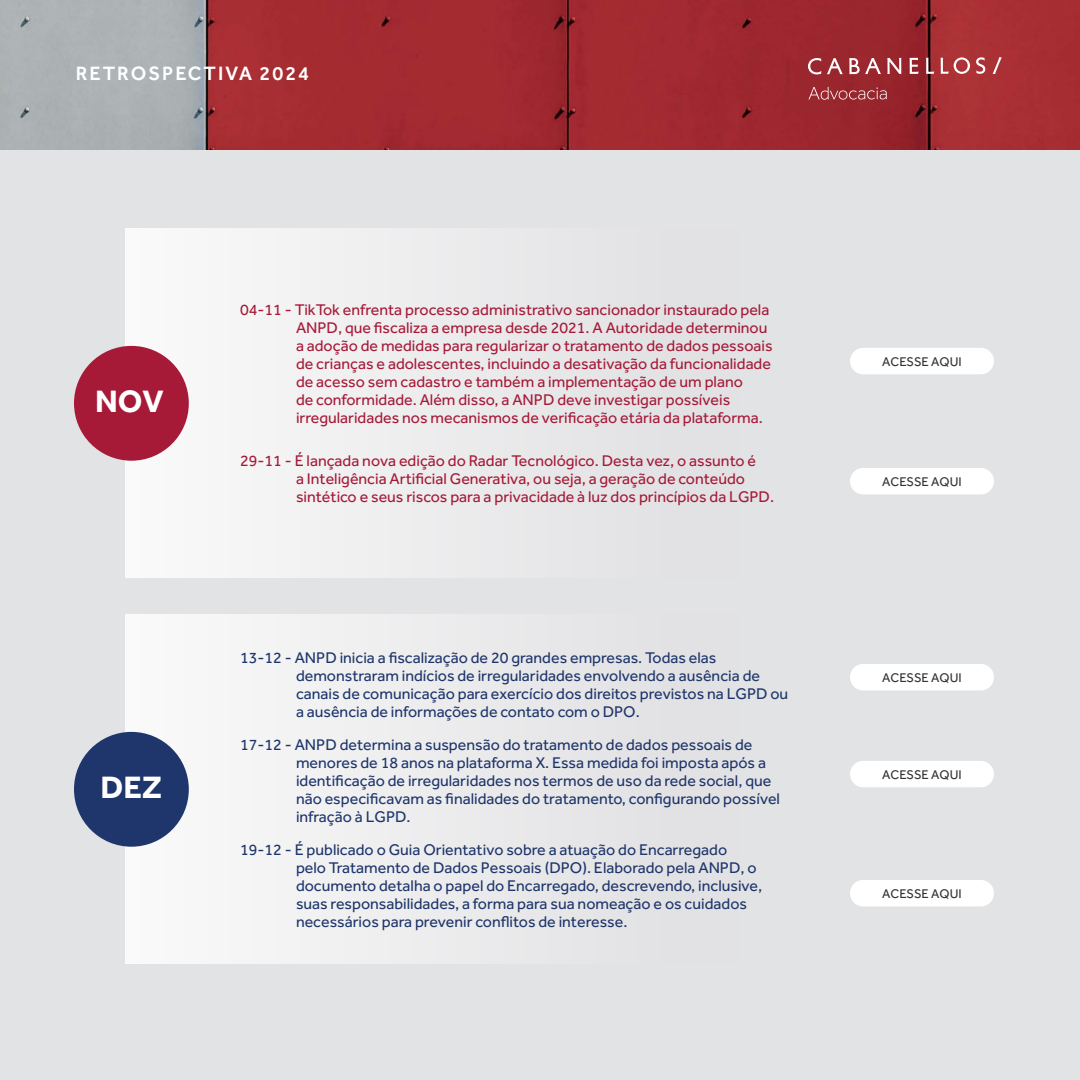
<style>
.page{position:relative;width:1080px;height:1080px;background:#fff}
.page>*{position:absolute;margin:0;border:0;box-sizing:border-box;transform-origin:0 0}
.t1{font:700 32px "Effra";color:#fff}
.t2{font:500 20px "Effra";letter-spacing:.1em;color:#fff}
.t3{font:16px/18px "Effra";color:#1e366b}
.t4{font:16px/18px "Effra";color:#a61a38}
.t5{font:13px "Effra";color:#333}
</style>
<div class="page">
<div style="left:0;top:130px;width:1080px;height:950px;background:#e2e3e4"></div>
<div style="left:125px;top:229px;width:309px;height:349px;background:#f3f3f4"></div>
<div style="left:125px;top:615px;width:309px;height:349px;background:#f3f3f4"></div>
<div style="left:74px;top:732px;width:115px;height:115px;background:#1e366b;border-radius:50%"></div>
<div style="left:74px;top:346px;width:115px;height:115px;background:#a61a38;border-radius:50%"></div>
<div style="left:850px;top:348px;width:144px;height:26px;background:#fff;border-radius:13px"></div>
<div style="left:850px;top:468px;width:144px;height:26px;background:#fff;border-radius:13px"></div>
<div style="left:850px;top:761px;width:144px;height:26px;background:#fff;border-radius:13px"></div>
<div style="left:850px;top:880px;width:144px;height:26px;background:#fff;border-radius:13px"></div>
<div style="left:850px;top:664px;width:144px;height:26px;background:#fff;border-radius:13px"></div>
<img style="left:0;top:0;width:1080px;height:150px">
<svg style="left:808px;top:58px;width:13px;height:16px"></svg>
<svg style="left:827px;top:58px;width:16px;height:16px"></svg>
<svg style="left:849px;top:58px;width:32px;height:16px"></svg>
<svg style="left:887px;top:58px;width:15px;height:16px"></svg>
<svg style="left:909px;top:58px;width:10px;height:16px"></svg>
<svg style="left:926px;top:58px;width:8px;height:16px"></svg>
<svg style="left:940px;top:57px;width:30px;height:17px"></svg>
<svg style="left:976px;top:57px;width:9px;height:17px"></svg>
<svg style="left:993px;top:57px;width:9px;height:17px"></svg>
<svg style="left:809px;top:87px;width:78px;height:13px"></svg>
<p class="t2" style="left:76px;top:62px;width:235px">RETROSPECTIVA 2024</p>
<h1 class="t1" style="left:95px;top:382px;width:70px">NOV</h1>
<h1 class="t1" style="left:100px;top:768px;width:63px">DEZ</h1>
<p class="t4" style="left:296px;top:301px;width:478px;text-indent:-56px">04-11 - TikTok enfrenta processo administrativo sancionador instaurado pela ANPD, que fiscaliza a empresa desde 2021. A Autoridade determinou a adoção de medidas para regularizar o tratamento de dados pessoais de crianças e adolescentes, incluindo a desativação da funcionalidade de acesso sem cadastro e também a implementação de um plano<br>de conformidade. Além disso, a ANPD deve investigar possíveis irregularidades nos mecanismos de verificação etária da plataforma.</p>
<p class="t4" style="left:296px;top:452px;width:480px;text-indent:-56px">29-11 - É lançada nova edição do Radar Tecnológico. Desta vez, o assunto é<br>a Inteligência Artificial Generativa, ou seja, a geração de conteúdo sintético e seus riscos para a privacidade à luz dos princípios da LGPD.</p>
<p class="t3" style="left:296px;top:648px;width:494px;text-indent:-56px">13-12 - ANPD inicia a fiscalização de 20 grandes empresas. Todas elas demonstraram indícios de irregularidades envolvendo a ausência de canais de comunicação para exercício dos direitos previstos na LGPD ou a ausência de informações de contato com o DPO.</p>
<p class="t3" style="left:296px;top:735px;width:486px;text-indent:-56px">17-12 - ANPD determina a suspensão do tratamento de dados pessoais de menores de 18 anos na plataforma X. Essa medida foi imposta após a identificação de irregularidades nos termos de uso da rede social, que não especificavam as finalidades do tratamento, configurando possível infração à LGPD.</p>
<p class="t3" style="left:296px;top:840px;width:468px;text-indent:-56px">19-12 - É publicado o Guia Orientativo sobre a atuação do Encarregado<br>pelo Tratamento de Dados Pessoais (DPO). Elaborado pela ANPD, o documento detalha o papel do Encarregado, descrevendo, inclusive, suas responsabilidades, a forma para sua nomeação e os cuidados necessários para prevenir conflitos de interesse.</p>
<p class="t5" style="left:882px;top:354px;width:81px">ACESSE AQUI</p>
<p class="t5" style="left:882px;top:474px;width:81px">ACESSE AQUI</p>
<p class="t5" style="left:882px;top:670px;width:81px">ACESSE AQUI</p>
<p class="t5" style="left:882px;top:767px;width:81px">ACESSE AQUI</p>
<p class="t5" style="left:882px;top:886px;width:81px">ACESSE AQUI</p>
</div>
